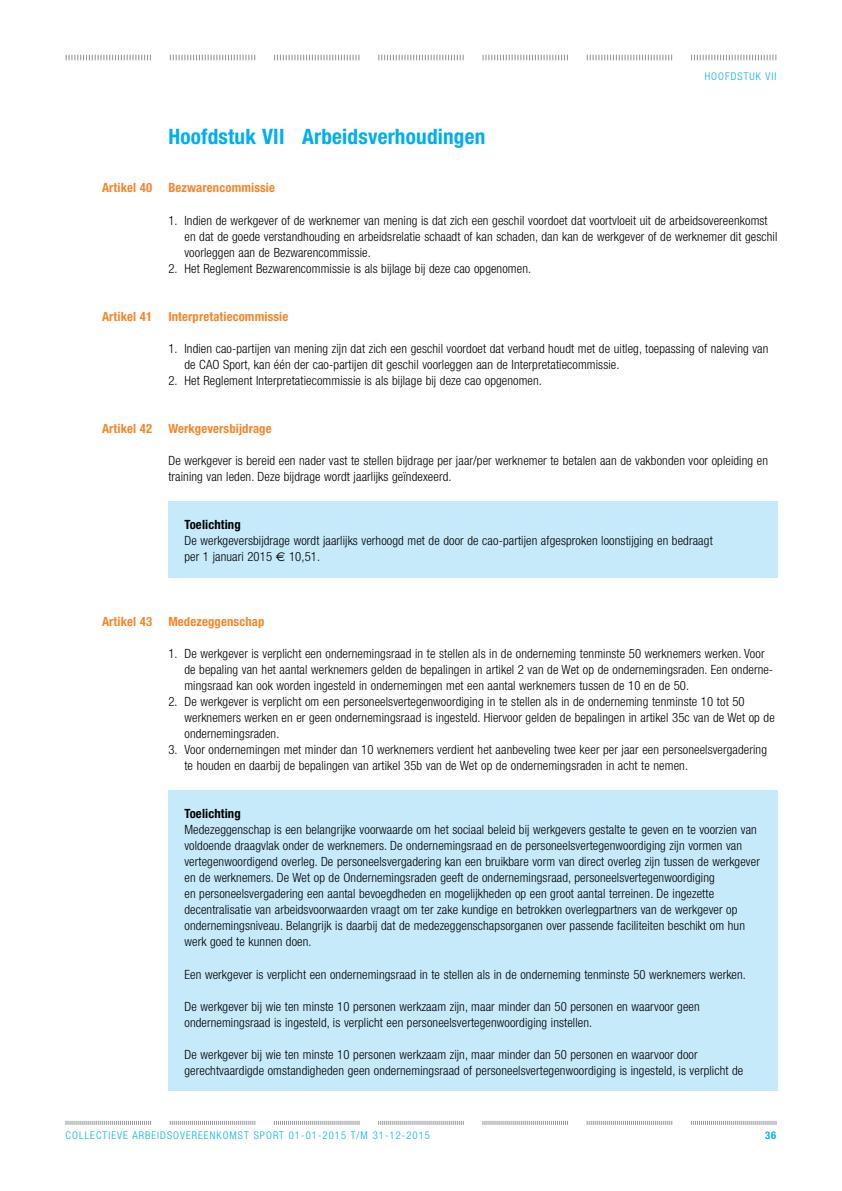
<style>
.page{position:relative;width:842px;height:1191px;background:#fff}
.page>*{position:absolute;margin:0;border:0;box-sizing:border-box;transform-origin:0 0}
.t1{font:700 condensed 21.2px "Helvetica Neue";letter-spacing:.01em;color:#00aeef}
.t2{font:300 condensed 12.8px/16px "Helvetica Neue";letter-spacing:.01em;color:#000}
.t3{font:700 condensed 12.8px "Helvetica Neue";letter-spacing:.01em;color:#f68629}
.t4{font:700 condensed 12.8px "Helvetica Neue";letter-spacing:.01em;color:#000}
.t5{font:300 condensed 10.6px "Helvetica Neue";letter-spacing:.1em;color:#00aeef}
.t6{font:700 condensed 10.6px "Helvetica Neue";color:#00aeef}
.s1{font-family:"Euro Sans";font-weight:400;font-stretch:normal}
</style>
<div class="page">
<svg style="left:66px;top:1120px;width:85px;height:4px"></svg>
<svg style="left:170px;top:1120px;width:85px;height:4px"></svg>
<svg style="left:274px;top:1120px;width:86px;height:4px"></svg>
<svg style="left:378px;top:1120px;width:86px;height:4px"></svg>
<svg style="left:482px;top:1120px;width:86px;height:4px"></svg>
<svg style="left:587px;top:1120px;width:85px;height:4px"></svg>
<svg style="left:691px;top:1120px;width:86px;height:4px"></svg>
<svg style="left:66px;top:55px;width:85px;height:5px"></svg>
<svg style="left:170px;top:55px;width:85px;height:5px"></svg>
<svg style="left:274px;top:55px;width:85px;height:5px"></svg>
<svg style="left:378px;top:55px;width:86px;height:5px"></svg>
<svg style="left:482px;top:55px;width:86px;height:5px"></svg>
<svg style="left:587px;top:55px;width:85px;height:5px"></svg>
<div style="left:168px;top:790px;width:610px;height:300px;background:#c7eafb"></div>
<div style="left:168px;top:501px;width:610px;height:76px;background:#c7eafb"></div>
<svg style="left:691px;top:55px;width:85px;height:5px"></svg>
<h1 class="t1" style="left:168px;top:124px;width:318px">Hoofdstuk VII Arbeidsverhoudingen</h1>
<p class="t5" style="left:705px;top:70px;width:73px">HOOFDSTUK VII</p>
<p class="t3" style="left:102px;top:180px;width:52px">Artikel 40</p>
<p class="t3" style="left:168px;top:180px;width:108px">Bezwarencommissie</p>
<p class="t2" style="left:184px;top:212px;width:594px;text-indent:-16px">1. Indien de werkgever of de werknemer van mening is dat zich een geschil voordoet dat voortvloeit uit de arbeidsovereenkomst en dat de goede verstandhouding en arbeidsrelatie schaadt of kan schaden, dan kan de werkgever of de werknemer dit geschil voorleggen aan de Bezwarencommissie.</p>
<p class="t2" style="left:168px;top:260px;width:364px">2. Het Reglement Bezwarencommissie is als bijlage bij deze cao opgenomen.</p>
<p class="t3" style="left:102px;top:308px;width:52px">Artikel 41</p>
<p class="t3" style="left:168px;top:308px;width:121px">Interpretatiecommissie</p>
<p class="t2" style="left:184px;top:340px;width:585px;text-indent:-16px">1. Indien cao-partijen van mening zijn dat zich een geschil voordoet dat verband houdt met de uitleg, toepassing of naleving van de CAO Sport, kan één der cao-partijen dit geschil voorleggen aan de Interpretatiecommissie.</p>
<p class="t2" style="left:168px;top:372px;width:375px">2. Het Reglement Interpretatiecommissie is als bijlage bij deze cao opgenomen.</p>
<p class="t3" style="left:102px;top:421px;width:52px">Artikel 42</p>
<p class="t3" style="left:168px;top:421px;width:105px">Werkgeversbijdrage</p>
<p class="t2" style="left:168px;top:452px;width:601px">De werkgever is bereid een nader vast te stellen bijdrage per jaar/per werknemer te betalen aan de vakbonden voor opleiding en training van leden. Deze bijdrage wordt jaarlijks geïndexeerd.</p>
<p class="t4" style="left:184px;top:517px;width:58px">Toelichting</p>
<p class="t2" style="left:184px;top:533px;width:530px">De werkgeversbijdrage wordt jaarlijks verhoogd met de door de cao-partijen afgesproken loonstijging en bedraagt per 1 januari 2015 <span class="s1">€</span> 10,51.</p>
<p class="t3" style="left:102px;top:613px;width:52px">Artikel 43</p>
<p class="t3" style="left:168px;top:613px;width:98px">Medezeggenschap</p>
<p class="t2" style="left:184px;top:645px;width:590px;text-indent:-16px">1. De werkgever is verplicht een ondernemingsraad in te stellen als in de onderneming tenminste 50 werknemers werken. Voor de bepaling van het aantal werknemers gelden de bepalingen in artikel 2 van de Wet op de ondernemingsraden. Een onderne&shy;mingsraad kan ook worden ingesteld in ondernemingen met een aantal werknemers tussen de 10 en de 50.</p>
<p class="t2" style="left:184px;top:693px;width:592px;text-indent:-16px">2. De werkgever is verplicht om een personeelsvertegenwoordiging in te stellen als in de onderneming tenminste 10 tot 50 werknemers werken en er geen ondernemingsraad is ingesteld. Hiervoor gelden de bepalingen in artikel 35c van de Wet op de ondernemingsraden.</p>
<p class="t2" style="left:184px;top:741px;width:584px;text-indent:-16px">3. Voor ondernemingen met minder dan 10 werknemers verdient het aanbeveling twee keer per jaar een personeelsvergadering te houden en daarbij de bepalingen van artikel 35b van de Wet op de ondernemingsraden in acht te nemen.</p>
<p class="t4" style="left:184px;top:805px;width:58px">Toelichting</p>
<p class="t2" style="left:184px;top:821px;width:577px">Medezeggenschap is een belangrijke voorwaarde om het sociaal beleid bij werkgevers gestalte te geven en te voorzien van voldoende draagvlak onder de werknemers. De ondernemingsraad en de personeelsvertegenwoordiging zijn vormen van vertegenwoordigend overleg. De personeelsvergadering kan een bruikbare vorm van direct overleg zijn tussen de werkgever en de werknemers. De Wet op de Ondernemingsraden geeft de ondernemingsraad, personeelsvertegenwoordiging<br>en personeelsvergadering een aantal bevoegdheden en mogelijkheden op een groot aantal terreinen. De ingezette decentralisatie van arbeidsvoorwaarden vraagt om ter zake kundige en betrokken overlegpartners van de werkgever op ondernemingsniveau. Belangrijk is daarbij dat de medezeggenschapsorganen over passende faciliteiten beschikt om hun werk goed te kunnen doen.</p>
<p class="t2" style="left:184px;top:966px;width:563px">Een werkgever is verplicht een ondernemingsraad in te stellen als in de onderneming tenminste 50 werknemers werken.</p>
<p class="t2" style="left:184px;top:998px;width:517px">De werkgever bij wie ten minste 10 personen werkzaam zijn, maar minder dan 50 personen en waarvoor geen ondernemingsraad is ingesteld, is verplicht een personeelsvertegenwoordiging instellen.</p>
<p class="t2" style="left:184px;top:1046px;width:560px">De werkgever bij wie ten minste 10 personen werkzaam zijn, maar minder dan 50 personen en waarvoor door gerechtvaardigde omstandigheden geen ondernemingsraad of personeelsvertegenwoordiging is ingesteld, is verplicht de</p>
<p class="t5" style="left:66px;top:1129px;width:366px">COLLECTIEVE ARBEIDSOVEREENKOMST SPORT 01-01-2015 T/M 31-12-2015</p>
<p class="t6" style="left:765px;top:1128px;width:13px">36</p>
</div>
